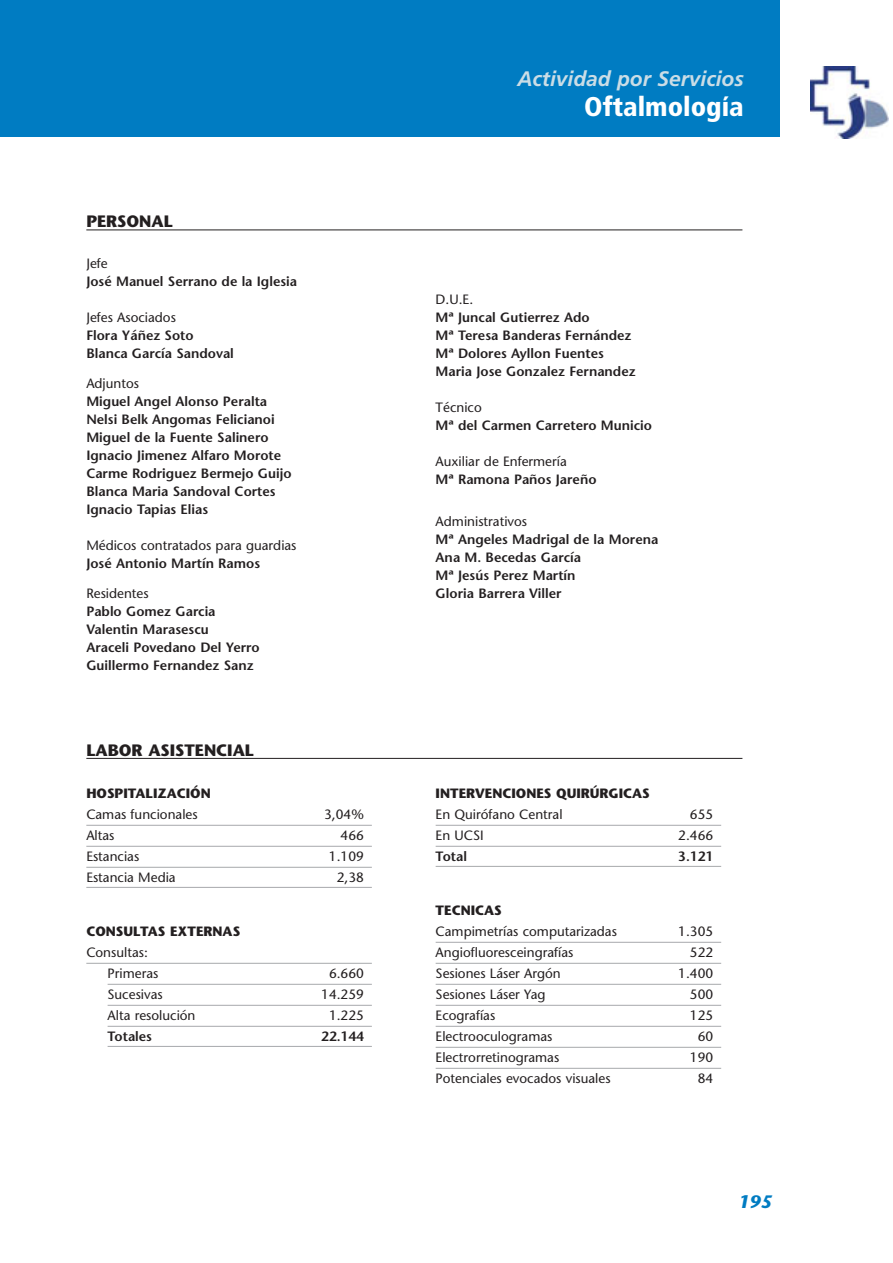
<style>
.page{position:relative;width:893px;height:1263px;background:#fff}
.page>*{position:absolute;margin:0;border:0;box-sizing:border-box;transform-origin:0 0}
.t1{font:900 condensed 27px "Frutiger";color:#fff}
.t2{font:italic 700 21px "Frutiger";color:#cbdde6}
.t3{font:italic 700 18px "Stone Sans";color:#007cc2}
.t4{font:700 16.5px "Stone Sans";color:#231f20}
.t5{font:600 13.5px/18px "Stone Sans";color:#231f20}
.t6{font:13.5px/21px "Stone Sans";color:#231f20}
.t7{font:700 13.5px "Stone Sans";color:#231f20}
</style>
<div class="page">
<div style="left:0;top:1px;width:779px;height:136px;background:#007cc2"></div>
<img style="left:810px;top:66px;width:79px;height:72px">
<hr style="left:86px;top:230px;width:656px;height:1px;background:#231f20">
<hr style="left:86px;top:825px;width:286px;height:1px;background:#a7a9ac">
<hr style="left:86px;top:846px;width:286px;height:1px;background:#a7a9ac">
<hr style="left:86px;top:867px;width:286px;height:1px;background:#a7a9ac">
<hr style="left:86px;top:887px;width:286px;height:1px;background:#a7a9ac">
<hr style="left:86px;top:963px;width:286px;height:1px;background:#a7a9ac">
<hr style="left:108px;top:984px;width:264px;height:1px;background:#a7a9ac">
<hr style="left:108px;top:1005px;width:264px;height:1px;background:#a7a9ac">
<hr style="left:108px;top:1026px;width:264px;height:1px;background:#a7a9ac">
<hr style="left:108px;top:1046px;width:264px;height:1px;background:#a7a9ac">
<hr style="left:436px;top:825px;width:285px;height:1px;background:#a7a9ac">
<hr style="left:436px;top:846px;width:285px;height:1px;background:#a7a9ac">
<hr style="left:436px;top:866px;width:285px;height:1px;background:#a7a9ac">
<hr style="left:436px;top:942px;width:285px;height:1px;background:#a7a9ac">
<hr style="left:436px;top:963px;width:285px;height:1px;background:#a7a9ac">
<hr style="left:436px;top:984px;width:285px;height:1px;background:#a7a9ac">
<hr style="left:436px;top:1005px;width:285px;height:1px;background:#a7a9ac">
<hr style="left:436px;top:1026px;width:285px;height:1px;background:#a7a9ac">
<hr style="left:436px;top:1047px;width:285px;height:1px;background:#a7a9ac">
<hr style="left:436px;top:1068px;width:285px;height:1px;background:#a7a9ac">
<hr style="left:86px;top:758px;width:656px;height:1px;background:#231f20">
<p class="t4" style="left:86px;top:215px;width:88px">PERSONAL</p>
<p class="t6" style="left:86px;top:254px;width:23px">Jefe</p>
<p class="t5" style="left:86px;top:273px;width:212px">José Manuel Serrano de la Iglesia</p>
<p class="t6" style="left:86px;top:308px;width:91px">Jefes Asociados</p>
<p class="t5" style="left:86px;top:327px;width:149px">Flora Yáñez Soto<br>Blanca García Sandoval</p>
<p class="t6" style="left:86px;top:374px;width:54px">Adjuntos</p>
<p class="t5" style="left:86px;top:393px;width:207px">Miguel Angel Alonso Peralta<br>Nelsi Belk Angomas Felicianoi<br>Miguel de la Fuente Salinero<br>Ignacio Jimenez Alfaro Morote<br>Carme Rodriguez Bermejo Guijo<br>Blanca Maria Sandoval Cortes<br>Ignacio Tapias Elias</p>
<p class="t6" style="left:86px;top:536px;width:212px">Médicos contratados para guardias</p>
<p class="t5" style="left:86px;top:555px;width:175px">José Antonio Martín Ramos</p>
<p class="t6" style="left:86px;top:584px;width:64px">Residentes</p>
<p class="t5" style="left:86px;top:603px;width:175px">Pablo Gomez Garcia<br>Valentin Marasescu<br>Araceli Povedano Del Yerro<br>Guillermo Fernandez Sanz</p>
<p class="t4" style="left:86px;top:744px;width:169px">LABOR ASISTENCIAL</p>
<p class="t7" style="left:86px;top:788px;width:126px">HOSPITALIZACIÓN</p>
<p class="t6" style="left:86px;top:806px;width:113px">Camas funcionales</p>
<p class="t6" style="left:324px;top:806px;width:41px">3,04%</p>
<p class="t6" style="left:86px;top:827px;width:30px">Altas</p>
<p class="t6" style="left:341px;top:827px;width:25px">466</p>
<p class="t6" style="left:86px;top:848px;width:54px">Estancias</p>
<p class="t6" style="left:329px;top:848px;width:36px">1.109</p>
<p class="t6" style="left:86px;top:869px;width:91px">Estancia Media</p>
<p class="t6" style="left:337px;top:869px;width:29px">2,38</p>
<p class="t7" style="left:86px;top:926px;width:155px">CONSULTAS EXTERNAS</p>
<p class="t6" style="left:108px;top:944px;width:52px;text-indent:-21px">Consultas:<br>Primeras</p>
<p class="t6" style="left:329px;top:965px;width:36px">6.660</p>
<p class="t6" style="left:108px;top:986px;width:57px">Sucesivas</p>
<p class="t6" style="left:321px;top:986px;width:44px">14.259</p>
<p class="t6" style="left:108px;top:1007px;width:89px">Alta resolución</p>
<p class="t6" style="left:329px;top:1007px;width:36px">1.225</p>
<p class="t5" style="left:108px;top:1029px;width:46px">Totales</p>
<p class="t5" style="left:321px;top:1029px;width:44px">22.144</p>
<h2 class="t2" style="left:517px;top:70px;width:228px">Actividad por Servicios</h2>
<h1 class="t1" style="left:584px;top:96px;width:161px">Oftalmología</h1>
<p class="t6" style="left:436px;top:290px;width:39px">D.U.E.</p>
<p class="t5" style="left:436px;top:309px;width:202px">Mª Juncal Gutierrez Ado<br>Mª Teresa Banderas Fernández<br>Mª Dolores Ayllon Fuentes<br>Maria Jose Gonzalez Fernandez</p>
<p class="t6" style="left:436px;top:398px;width:48px">Técnico</p>
<p class="t5" style="left:436px;top:417px;width:218px">Mª del Carmen Carretero Municio</p>
<p class="t6" style="left:436px;top:452px;width:133px">Auxiliar de Enfermería</p>
<p class="t5" style="left:436px;top:471px;width:162px">Mª Ramona Paños Jareño</p>
<p class="t6" style="left:436px;top:512px;width:93px">Administrativos</p>
<p class="t5" style="left:436px;top:531px;width:224px">Mª Angeles Madrigal de la Morena<br>Ana M. Becedas García<br>Mª Jesús Perez Martín<br>Gloria Barrera Viller</p>
<p class="t7" style="left:436px;top:788px;width:216px">INTERVENCIONES QUIRÚRGICAS</p>
<p class="t6" style="left:436px;top:806px;width:128px">En Quirófano Central</p>
<p class="t6" style="left:690px;top:806px;width:25px">655</p>
<p class="t6" style="left:436px;top:827px;width:50px">En UCSI</p>
<p class="t6" style="left:678px;top:827px;width:36px">2.466</p>
<p class="t5" style="left:436px;top:849px;width:33px">Total</p>
<p class="t5" style="left:678px;top:849px;width:36px">3.121</p>
<p class="t7" style="left:436px;top:905px;width:68px">TECNICAS</p>
<p class="t6" style="left:436px;top:923px;width:183px">Campimetrías computarizadas</p>
<p class="t6" style="left:678px;top:923px;width:36px">1.305</p>
<p class="t6" style="left:436px;top:944px;width:139px">Angiofluoresceingrafías</p>
<p class="t6" style="left:690px;top:944px;width:25px">522</p>
<p class="t6" style="left:436px;top:965px;width:127px">Sesiones Láser Argón</p>
<p class="t6" style="left:678px;top:965px;width:36px">1.400</p>
<p class="t6" style="left:436px;top:986px;width:111px">Sesiones Láser Yag</p>
<p class="t6" style="left:690px;top:986px;width:25px">500</p>
<p class="t6" style="left:436px;top:1007px;width:61px">Ecografías</p>
<p class="t6" style="left:690px;top:1007px;width:25px">125</p>
<p class="t6" style="left:436px;top:1028px;width:118px">Electrooculogramas</p>
<p class="t6" style="left:698px;top:1028px;width:17px">60</p>
<p class="t6" style="left:436px;top:1049px;width:125px">Electrorretinogramas</p>
<p class="t6" style="left:690px;top:1049px;width:25px">190</p>
<p class="t6" style="left:436px;top:1070px;width:176px">Potenciales evocados visuales</p>
<p class="t6" style="left:698px;top:1070px;width:17px">84</p>
<h3 class="t3" style="left:738px;top:1194px;width:36px">195</h3>
</div>
